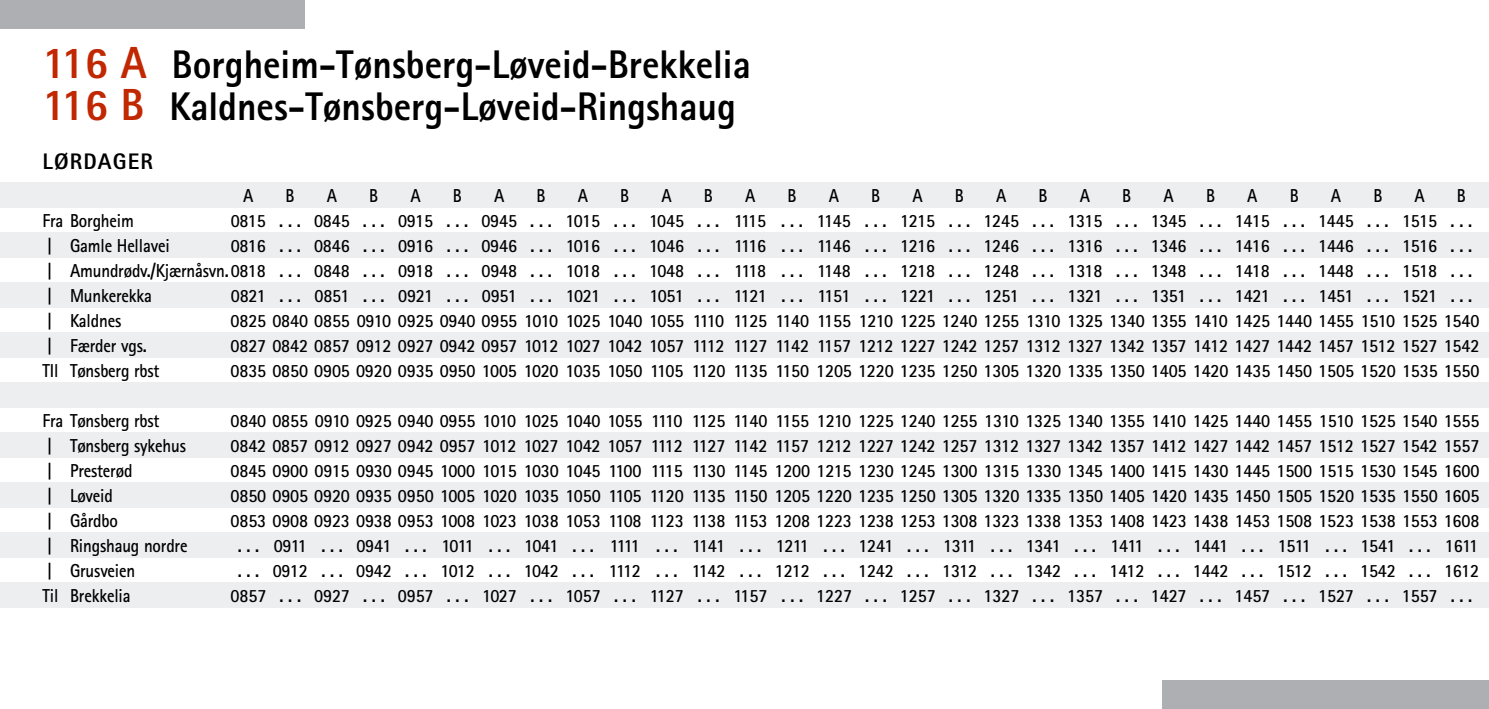
<style>
.page{position:relative;width:1489px;height:709px;background:#fff}
.page>*{position:absolute;margin:0;border:0;box-sizing:border-box;transform-origin:0 0}
.t1{font:800 40px/42.5px "Rotis Sans Serif";color:#000;scale:.94 1}
.t2{font:800 22.5px "Rotis Sans Serif";letter-spacing:.05em;color:#000}
.t3{font:700 18.75px/25px "Rotis Sans Serif";letter-spacing:-.01em;color:#000;scale:.9 1}
.s1{font-size:45px;color:#c12701}
</style>
<div class="page">
<div style="left:0;top:182px;width:1488px;height:25px;background:#edeeef"></div>
<div style="left:0;top:232px;width:1488px;height:25px;background:#edeeef"></div>
<div style="left:0;top:282px;width:1488px;height:25px;background:#edeeef"></div>
<div style="left:0;top:332px;width:1488px;height:25px;background:#edeeef"></div>
<div style="left:0;top:382px;width:1488px;height:25px;background:#edeeef"></div>
<div style="left:0;top:432px;width:1488px;height:25px;background:#edeeef"></div>
<div style="left:0;top:482px;width:1488px;height:25px;background:#edeeef"></div>
<div style="left:0;top:532px;width:1488px;height:25px;background:#edeeef"></div>
<div style="left:0;top:582px;width:1488px;height:25px;background:#edeeef"></div>
<div style="left:0;top:0;width:305px;height:28px;background:#aeafb2"></div>
<div style="left:1162px;top:680px;width:326px;height:29px;background:#aeafb2"></div>
<h1 class="t1" style="left:43px;top:42px;width:755px"><span class="s1">116 A</span> Borgheim-Tønsberg-Løveid-Brekkelia<br><span class="s1">116 B</span> Kaldnes-Tønsberg-Løveid-Ringshaug</h1>
<p class="t2" style="left:43px;top:147px;width:112px">LØRDAGER</p>
<p class="t3" style="left:243px;top:182px;width:13px">A</p>
<p class="t3" style="left:285px;top:182px;width:12px">B</p>
<p class="t3" style="left:327px;top:182px;width:13px">A</p>
<p class="t3" style="left:369px;top:182px;width:12px">B</p>
<p class="t3" style="left:410px;top:182px;width:13px">A</p>
<p class="t3" style="left:453px;top:182px;width:12px">B</p>
<p class="t3" style="left:494px;top:182px;width:13px">A</p>
<p class="t3" style="left:536px;top:182px;width:12px">B</p>
<p class="t3" style="left:577px;top:182px;width:13px">A</p>
<p class="t3" style="left:620px;top:182px;width:12px">B</p>
<p class="t3" style="left:661px;top:182px;width:13px">A</p>
<p class="t3" style="left:704px;top:182px;width:12px">B</p>
<p class="t3" style="left:745px;top:182px;width:13px">A</p>
<p class="t3" style="left:787px;top:182px;width:12px">B</p>
<p class="t3" style="left:828px;top:182px;width:13px">A</p>
<p class="t3" style="left:871px;top:182px;width:12px">B</p>
<p class="t3" style="left:912px;top:182px;width:13px">A</p>
<p class="t3" style="left:954px;top:182px;width:12px">B</p>
<p class="t3" style="left:996px;top:182px;width:13px">A</p>
<p class="t3" style="left:1038px;top:182px;width:12px">B</p>
<p class="t3" style="left:1079px;top:182px;width:13px">A</p>
<p class="t3" style="left:1122px;top:182px;width:12px">B</p>
<p class="t3" style="left:1163px;top:182px;width:13px">A</p>
<p class="t3" style="left:1205px;top:182px;width:12px">B</p>
<p class="t3" style="left:1247px;top:182px;width:13px">A</p>
<p class="t3" style="left:1289px;top:182px;width:12px">B</p>
<p class="t3" style="left:1330px;top:182px;width:13px">A</p>
<p class="t3" style="left:1373px;top:182px;width:12px">B</p>
<p class="t3" style="left:1414px;top:182px;width:13px">A</p>
<p class="t3" style="left:1456px;top:182px;width:12px">B</p>
<p class="t3" style="left:231px;top:207px;width:1380px">0815 . . . 0845 . . . 0915 . . . 0945 . . . 1015 . . . 1045 . . . 1115 . . . 1145 . . . 1215 . . . 1245 . . . 1315 . . . 1345 . . . 1415 . . . 1445 . . . 1515 . . .</p>
<p class="t3" style="left:231px;top:232px;width:1380px">0816 . . . 0846 . . . 0916 . . . 0946 . . . 1016 . . . 1046 . . . 1116 . . . 1146 . . . 1216 . . . 1246 . . . 1316 . . . 1346 . . . 1416 . . . 1446 . . . 1516 . . .</p>
<p class="t3" style="left:47px;top:257px;width:1584px">| Amundrødv./Kjærnåsvn.0818 . . . 0848 . . . 0918 . . . 0948 . . . 1018 . . . 1048 . . . 1118 . . . 1148 . . . 1218 . . . 1248 . . . 1318 . . . 1348 . . . 1418 . . . 1448 . . . 1518 . . .</p>
<p class="t3" style="left:231px;top:282px;width:1380px">0821 . . . 0851 . . . 0921 . . . 0951 . . . 1021 . . . 1051 . . . 1121 . . . 1151 . . . 1221 . . . 1251 . . . 1321 . . . 1351 . . . 1421 . . . 1451 . . . 1521 . . .</p>
<p class="t3" style="left:230px;top:307px;width:1388px">0825 0840 0855 0910 0925 0940 0955 1010 1025 1040 1055 1110 1125 1140 1155 1210 1225 1240 1255 1310 1325 1340 1355 1410 1425 1440 1455 1510 1525 1540</p>
<p class="t3" style="left:230px;top:332px;width:1388px">0827 0842 0857 0912 0927 0942 0957 1012 1027 1042 1057 1112 1127 1142 1157 1212 1227 1242 1257 1312 1327 1342 1357 1412 1427 1442 1457 1512 1527 1542</p>
<p class="t3" style="left:230px;top:357px;width:1388px">0835 0850 0905 0920 0935 0950 1005 1020 1035 1050 1105 1120 1135 1150 1205 1220 1235 1250 1305 1320 1335 1350 1405 1420 1435 1450 1505 1520 1535 1550</p>
<p class="t3" style="left:230px;top:407px;width:1388px;text-align:center">0840 0855 0910 0925 0940 0955 1010 1025 1040 1055 1110 1125 1140 1155 1210 1225 1240 1255 1310 1325 1340 1355 1410 1425 1440 1455 1510 1525 1540 1555<br>0842 0857 0912 0927 0942 0957 1012 1027 1042 1057 1112 1127 1142 1157 1212 1227 1242 1257 1312 1327 1342 1357 1412 1427 1442 1457 1512 1527 1542 1557<br>0845 0900 0915 0930 0945 1000 1015 1030 1045 1100 1115 1130 1145 1200 1215 1230 1245 1300 1315 1330 1345 1400 1415 1430 1445 1500 1515 1530 1545 1600<br>0850 0905 0920 0935 0950 1005 1020 1035 1050 1105 1120 1135 1150 1205 1220 1235 1250 1305 1320 1335 1350 1405 1420 1435 1450 1505 1520 1535 1550 1605<br>0853 0908 0923 0938 0953 1008 1023 1038 1053 1108 1123 1138 1153 1208 1223 1238 1253 1308 1323 1338 1353 1408 1423 1438 1453 1508 1523 1538 1553 1608 . . . 0911 . . . 0941 . . . 1011 . . . 1041 . . . 1111 . . . 1141 . . . 1211 . . . 1241 . . . 1311 . . . 1341 . . . 1411 . . . 1441 . . . 1511 . . . 1541 . . . 1611 . . . 0912 . . . 0942 . . . 1012 . . . 1042 . . . 1112 . . . 1142 . . . 1212 . . . 1242 . . . 1312 . . . 1342 . . . 1412 . . . 1442 . . . 1512 . . . 1542 . . . 1612<br>0857 . . . 0927 . . . 0957 . . . 1027 . . . 1057 . . . 1127 . . . 1157 . . . 1227 . . . 1257 . . . 1327 . . . 1357 . . . 1427 . . . 1457 . . . 1527 . . . 1557 . . .</p>
<p class="t3" style="left:43px;top:207px;width:143px">Fra Borgheim<br>| Gamle Hellavei</p>
<p class="t3" style="left:43px;top:282px;width:131px">| Munkerekka<br>| Kaldnes<br>| Færder vgs.<br>TIl Tønsberg rbst</p>
<p class="t3" style="left:43px;top:407px;width:163px">Fra Tønsberg rbst<br>| Tønsberg sykehus | Presterød<br>| Løveid<br>| Gårdbo<br>| Ringshaug nordre | Grusveien<br>Til Brekkelia</p>
</div>
